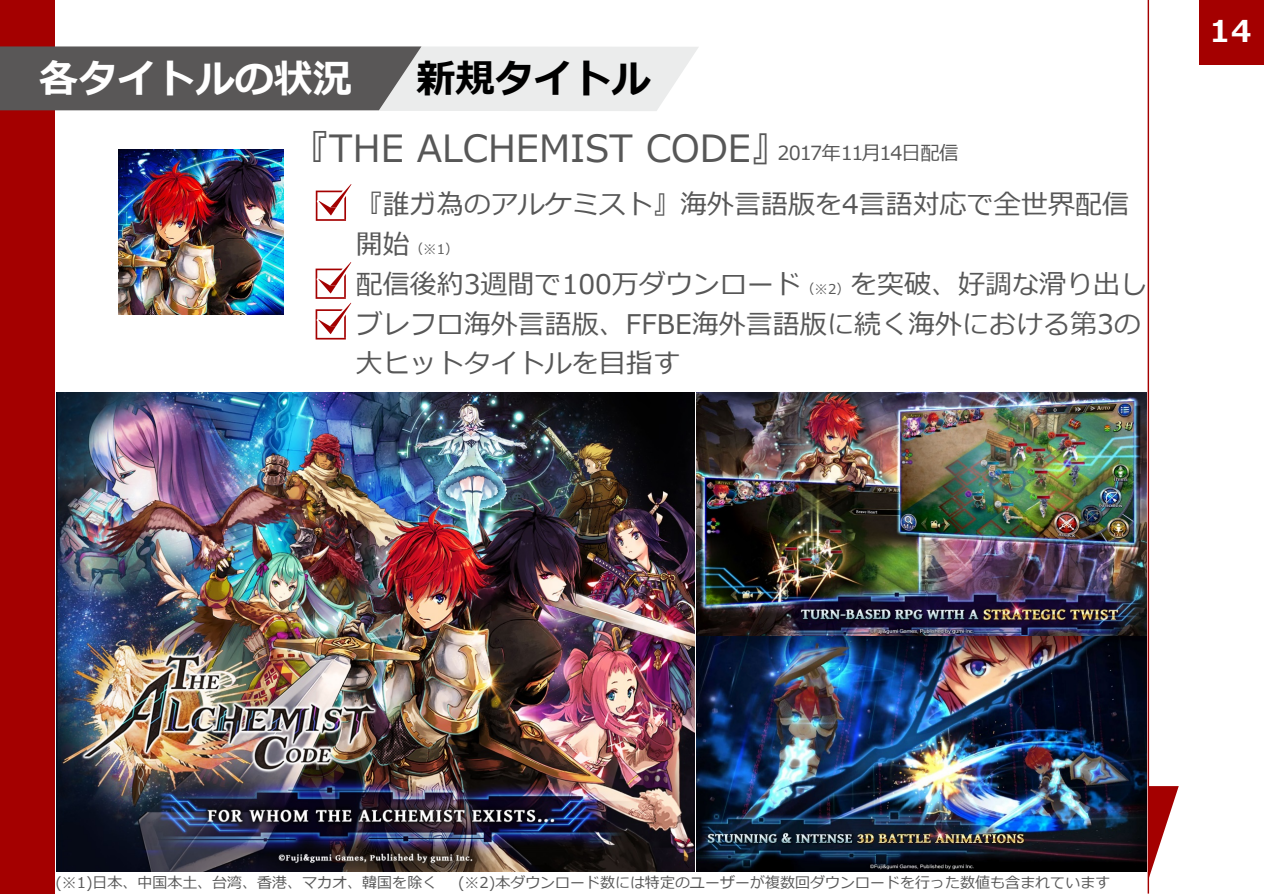
<style>
.page{position:relative;width:1264px;height:894px;background:#fff}
.page>*{position:absolute;margin:0;border:0;box-sizing:border-box;transform-origin:0 0}
.t1{font:700 39px "Meiryo";color:#fff}
.t2{font:700 39px "Meiryo";color:#000}
.t3{font:37.5px "Meiryo";color:#575757}
.t4{font:700 30px "Meiryo";color:#fff}
.t5{font:27px/38.5px "Meiryo";color:#575757}
.t6{font:19.5px "Meiryo";letter-spacing:-.05em;color:#575757}
.t7{font:15px "Meiryo";color:#575757}
.t8{font:13.5px "Meiryo";color:#575757}
.s1{font-size:27px}
.s2{font-size:13.5px}
</style>
<div class="page">
<div style="left:0;top:0;width:55px;height:893px;background:#a40000"></div>
<svg style="left:1148px;top:786px;width:30px;height:93px"></svg>
<hr style="left:1147px;top:0;width:1px;height:893px;background:#a40000">
<svg style="left:316px;top:184px;width:35px;height:37px"></svg>
<svg style="left:315px;top:262px;width:36px;height:77px"></svg>
<svg style="left:0;top:46px;width:699px;height:65px;background:#999898"></svg>
<div style="left:1199px;top:0;width:64px;height:64px;background:#a40000"></div>
<img style="left:56px;top:393px;width:638px;height:478px">
<img style="left:696px;top:393px;width:450px;height:478px">
<img style="left:118px;top:150px;width:165px;height:164px">
<p class="t1" style="left:39px;top:51px;width:314px">各タイトルの状況</p>
<p class="t2" style="left:416px;top:51px;width:236px">新規タイトル</p>
<p class="t3" style="left:291px;top:123px;width:498px">『THE ALCHEMIST CODE』</p>
<p class="t6" style="left:777px;top:139px;width:182px">2017年11月14日配信</p>
<p class="t5" style="left:356px;top:186px;width:774px">『誰ガ為のアルケミスト』海外言語版を4言語対応で全世界配信</p>
<p class="t8" style="left:356px;top:239px;width:104px"><span class="s1">開始</span>（※1）</p>
<p class="t5" style="left:356px;top:266px;width:792px">配信後約3週間で100万ダウンロード<span class="s2">（※2）</span>を突破、好調な滑り出し</p>
<p class="t5" style="left:356px;top:306px;width:786px">ブレフロ海外言語版、FFBE海外言語版に続く海外における第3の大ヒットタイトルを目指す</p>
<p class="t4" style="left:1209px;top:10px;width:43px">14</p>
<p class="t7" style="left:55px;top:872px;width:383px">(※1)日本、中国本土、台湾、香港、マカオ、韓国を除く</p>
<p class="t7" style="left:458px;top:872px;width:653px">(※2)本ダウンロード数には特定のユーザーが複数回ダウンロードを行った数値も含まれています</p>
</div>
